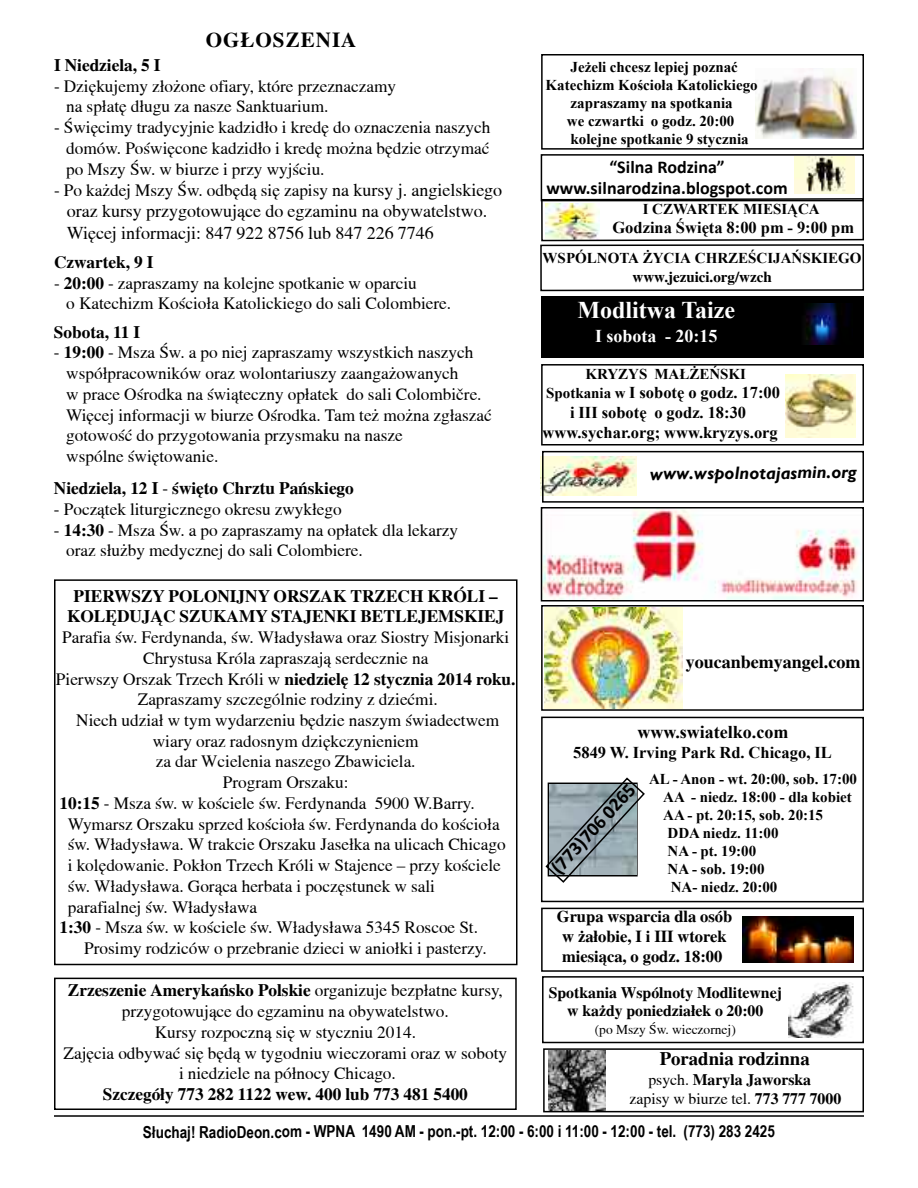
<style>
.page{position:relative;width:918px;height:1188px;background:#fff}
.page>*{position:absolute;margin:0;border:0;box-sizing:border-box;transform-origin:0 0}
.t1{font:700 24px "Times New Roman";color:#fff}
.t2{font:700 21px "Toronto";letter-spacing:.05em;color:#000}
.t3{font:700 19.5px "Calibri";color:#000}
.t4{font:700 18.75px "Toronto";color:#000}
.t5{font:18px/21.9px "Toronto";color:#000}
.t6{font:700 18px/21.6px "Calibri";color:#000;text-align:center}
.t7{font:italic 700 18px "Gill Sans";letter-spacing:-.005em;color:#000}
.t8{font:700 18px "Toronto";color:#000}
.t9{font:700 18px "Times New Roman";color:#000}
.t10{font:700 18px "Times New Roman";color:#fff}
.t11{font:17.25px/20.7px "Toronto";color:#000}
.t12{font:700 17.25px/20.7px "Toronto";color:#000;text-align:center}
.t13{font:700 16.5px/19.8px "Times New Roman";color:#000;text-align:center}
.t14{font:700 16.5px "Arial Narrow";color:#000}
.t15{font:700 16.5px/19.8px "Toronto";color:#000;text-align:center}
.t16{font:700 15.75px/18px "Toronto";color:#000;text-align:center}
.t17{font:700 15px "Times New Roman";color:#000}
.t18{font:700 15px "Toronto";color:#000}
.t19{font:13.5px "Toronto";color:#000}
.s1{font-size:18px}
.s2{font-weight:700}
.s3{font-weight:400}
.s4{font-size:15px}
</style>
<div class="page">
<hr style="left:54px;top:1115px;width:810px;height:2px;background:#000">
<div style="left:541px;top:54px;width:323px;height:96px;border:2px solid #000"></div>
<img style="left:756px;top:69px;width:100px;height:69px">
<div style="left:541px;top:296px;width:323px;height:62px;background:#000"></div>
<img style="left:549px;top:1051px;width:56px;height:58px">
<div style="left:541px;top:605px;width:323px;height:106px;border:2px solid #000"></div>
<svg style="left:540px;top:197px;width:324px;height:95px"></svg>
<div style="left:541px;top:364px;width:323px;height:82px;border:2px solid #000"></div>
<img style="left:785px;top:375px;width:70px;height:62px">
<div style="left:541px;top:154px;width:323px;height:47px;border:2px solid #000"></div>
<div style="left:793px;top:156px;width:63px;height:37px;background:#fffbd7"></div>
<img style="left:806px;top:156px;width:40px;height:36px">
<div style="left:542px;top:976px;width:322px;height:67px;border:2px solid #000"></div>
<img style="left:789px;top:983px;width:65px;height:55px">
<img style="left:805px;top:304px;width:45px;height:41px">
<img style="left:541px;top:456px;width:96px;height:40px">
<div style="left:542px;top:451px;width:322px;height:52px;border:2px solid #000"></div>
<div style="left:541px;top:717px;width:323px;height:185px;border:2px solid #000"></div>
<svg style="left:545px;top:777px;width:100px;height:106px"></svg>
<div style="left:541px;top:908px;width:323px;height:64px;border:2px solid #000"></div>
<img style="left:742px;top:916px;width:112px;height:47px">
<div style="left:543px;top:1048px;width:321px;height:64px;border:2px solid #000"></div>
<img style="left:545px;top:607px;width:137px;height:101px">
<div style="left:54px;top:579px;width:464px;height:386px;border:2px solid #000"></div>
<div style="left:54px;top:978px;width:463px;height:132px;border:2px solid #000"></div>
<img style="left:544px;top:510px;width:316px;height:89px">
<div style="left:541px;top:507px;width:323px;height:95px;border:2px solid #000"></div>
<p class="t2" style="left:206px;top:28px;width:152px">OG£OSZENIA</p>
<p class="t12" style="left:54px;top:55px;width:108px">I Niedziela, 5 I</p>
<p class="t11" style="left:66px;top:76px;width:331px;text-indent:-12px">- Dziękujemy złożone ofiary, które przeznaczamy na spłatę długu za nasze Sanktuarium.</p>
<p class="t11" style="left:66px;top:117px;width:426px;text-align:justify;text-indent:-12px">- Święcimy tradycyjnie kadzidło i kredę do oznaczenia naszych domów. Poświęcone kadzidło i kredę można będzie otrzymać po Mszy Św. w biurze i przy wyjściu.</p>
<p class="t11" style="left:54px;top:180px;width:450px">- Po każdej Mszy Św. odbędą się zapisy <span class="s1">na kursy j. angielskiego</span></p>
<p class="t5" style="left:67px;top:200px;width:422px">oraz kursy przygotowujące do egzaminu na obywatelstwo.<br>Więcej informacji: 847 922 8756 lub 847 226 7746</p>
<p class="t12" style="left:54px;top:251px;width:101px">Czwartek, 9 I</p>
<p class="t11" style="left:66px;top:273px;width:386px;text-indent:-12px">- <span class="s2">20:00</span> - zapraszamy na kolejne spotkanie w oparciu<br>o Katechizm Kościoła Katolickiego do sali Colombiere.</p>
<p class="t12" style="left:54px;top:321px;width:88px">Sobota, 11 I</p>
<p class="t11" style="left:66px;top:342px;width:427px;text-indent:-12px">- <span class="s2">19:00</span> - Msza Św. a po niej zapraszamy wszystkich naszych współpracowników oraz wolontariuszy zaangażowanych<br>w prace Ośrodka na świąteczny opłatek do sali Colombière.<br>Więcej informacji w biurze Ośrodka. Tam też można zgłaszać gotowość do przygotowania przysmaku na nasze<br>wspólne świętowanie.</p>
<p class="t12" style="left:54px;top:477px;width:301px">Niedziela, 12 I <span class="s3">-</span> święto Chrztu Pańskiego</p>
<p class="t11" style="left:54px;top:498px;width:289px">- Początek liturgicznego okresu zwykłego</p>
<p class="t11" style="left:66px;top:519px;width:393px;text-indent:-12px">- <span class="s2">14:30</span> - Msza Św. a po zapraszamy na opłatek dla lekarzy oraz służby medycznej do sali Colombiere.</p>
<p class="t12" style="left:67px;top:585px;width:439px">PIERWSZY POLONIJNY ORSZAK TRZECH KRÓLI –<br>KOLĘDUJĄC SZUKAMY STAJENKI BETLEJEMSKIEJ</p>
<p class="t11" style="left:62px;top:627px;width:449px">Parafia św. Ferdynanda, św. Władysława oraz Siostry Misjonarki</p>
<p class="t11" style="left:143px;top:647px;width:287px">Chrystusa Króla zapraszają serdecznie na</p>
<p class="t12" style="left:56px;top:668px;width:461px"><span class="s3">Pierwszy Orszak Trzech Króli w</span> niedzielę 12 stycznia 2014 roku.</p>
<p class="t11" style="left:138px;top:689px;width:301px">Zapraszamy szczególnie rodziny z dziećmi.</p>
<p class="t11" style="left:76px;top:710px;width:424px">Niech udział w tym wydarzeniu będzie naszym świadectwem</p>
<p class="t11" style="left:153px;top:730px;width:267px">wiary oraz radosnym dziękczynieniem</p>
<p class="t11" style="left:156px;top:751px;width:261px">za dar Wcielenia naszego Zbawiciela.</p>
<p class="t11" style="left:223px;top:772px;width:127px">Program Orszaku:</p>
<p class="t11" style="left:60px;top:793px;width:417px"><span class="s2">10:15</span> - Msza św. w kościele św. Ferdynanda 5900 W.Barry.</p>
<p class="t11" style="left:68px;top:814px;width:433px">Wymarsz Orszaku sprzed kościoła św. Ferdynanda do kościoła</p>
<p class="t11" style="left:68px;top:834px;width:440px">św. Władysława. W trakcie Orszaku Jasełka na ulicach Chicago</p>
<p class="t11" style="left:68px;top:855px;width:434px">i kolędowanie. Pokłon Trzech Króli w Stajence – przy kościele</p>
<p class="t11" style="left:68px;top:876px;width:369px">św. Władysława. Gorąca herbata i poczęstunek w sali</p>
<p class="t11" style="left:68px;top:896px;width:191px">parafialnej św. Władysława</p>
<p class="t11" style="left:60px;top:917px;width:420px"><span class="s2">1:30</span> - Msza św. w kościele św. Władysława 5345 Roscoe St.</p>
<p class="t11" style="left:84px;top:938px;width:404px">Prosimy rodziców o przebranie dzieci w aniołki i pasterzy.</p>
<p class="t11" style="left:64px;top:980px;width:445px;text-align:center"><span class="s2">Zrzeszenie Amerykańsko Polskie</span> organizuje bezpłatne kursy, przygotowujące do egzaminu na obywatelstwo.<br>Kursy rozpoczną się w styczniu 2014.<br>Zajęcia odbywać się będą w tygodniu wieczorami oraz w soboty i niedziele na północy Chicago.</p>
<p class="t12" style="left:103px;top:1084px;width:367px">Szczegóły 773 282 1122 wew. 400 lub 773 481 5400</p>
<p class="t17" style="left:571px;top:59px;width:169px">Jeżeli chcesz lepiej poznać</p>
<p class="t17" style="left:546px;top:77px;width:214px">Katechizm Kościoła Katolickiego</p>
<p class="t17" style="left:571px;top:95px;width:164px">zapraszamy na spotkania</p>
<p class="t17" style="left:567px;top:113px;width:169px">we czwartki o godz. 20:00</p>
<p class="t17" style="left:571px;top:131px;width:180px">kolejne spotkanie 9 stycznia</p>
<p class="t6" style="left:546px;top:157px;width:243px">“Silna Rodzina” www.silnarodzina.blogspot.com</p>
<p class="t17" style="left:643px;top:201px;width:178px">I CZWARTEK MIESIĄCA</p>
<p class="t13" style="left:612px;top:218px;width:243px">Godzina Święta 8:00 pm - 9:00 pm</p>
<p class="t17" style="left:543px;top:250px;width:320px">WSPÓLNOTA ŻYCIA CHRZEŚCIJAŃSKIEGO</p>
<p class="t18" style="left:633px;top:268px;width:141px">www.jezuici.org/wzch</p>
<h1 class="t1" style="left:577px;top:296px;width:159px">Modlitwa Taize</h1>
<p class="t10" style="left:595px;top:326px;width:124px">I sobota - 20:15</p>
<p class="t17" style="left:585px;top:366px;width:162px">KRYZYS MAŁŻEŃSKI</p>
<p class="t13" style="left:543px;top:383px;width:239px"><span class="s4">Spotkania w</span> I sobotę o godz. 17:00 i III sobotę o godz. 18:30 www.sychar.org; www.kryzys.org</p>
<p class="t7" style="left:650px;top:462px;width:208px">www.wspolnotajasmin.org</p>
<p class="t8" style="left:686px;top:651px;width:176px">youcanbemyangel.com</p>
<p class="t9" style="left:637px;top:722px;width:153px">www.swiatelko.com</p>
<p class="t13" style="left:573px;top:743px;width:260px">5849 W. Irving Park Rd. Chicago, IL</p>
<p class="t17" style="left:649px;top:771px;width:209px">AL - Anon - wt. 20:00, sob. 17:00</p>
<p class="t17" style="left:663px;top:789px;width:190px">AA - niedz. 18:00 - dla kobiet</p>
<p class="t17" style="left:663px;top:807px;width:161px">AA - pt. 20:15, sob. 20:15</p>
<p class="t17" style="left:668px;top:825px;width:112px">DDA niedz. 11:00</p>
<p class="t17" style="left:668px;top:843px;width:90px">NA - pt. 19:00</p>
<p class="t17" style="left:668px;top:861px;width:98px">NA - sob. 19:00</p>
<p class="t17" style="left:671px;top:879px;width:108px">NA- niedz. 20:00</p>
<p class="t3" style="left:549px;top:866px;width:116px;rotate:-48deg">(773)706 0265</p>
<p class="t15" style="left:557px;top:907px;width:177px">Grupa wsparcia dla osób w żałobie, I i III wtorek miesiąca, o godz. 18:00</p>
<p class="t16" style="left:549px;top:984px;width:235px">Spotkania Wspólnoty Modlitewnej w każdy poniedziałek o 20:00</p>
<p class="t19" style="left:595px;top:1022px;width:142px">(po Mszy Św. wieczornej)</p>
<p class="t4" style="left:660px;top:1048px;width:151px">Poradnia rodzinna</p>
<p class="t16" style="left:630px;top:1070px;width:213px;line-height:19px;text-align:left;text-indent:19px"><span class="s3">psych.</span> Maryla Jaworska <span class="s3">zapisy w biurze tel.</span> 773 777 7000</p>
<p class="t14" style="left:143px;top:1122px;width:634px">Słuchaj! RadioDeon.com - WPNA 1490 AM - pon.-pt. 12:00 - 6:00 i 11:00 - 12:00 - tel. (773) 283 2425</p>
</div>
